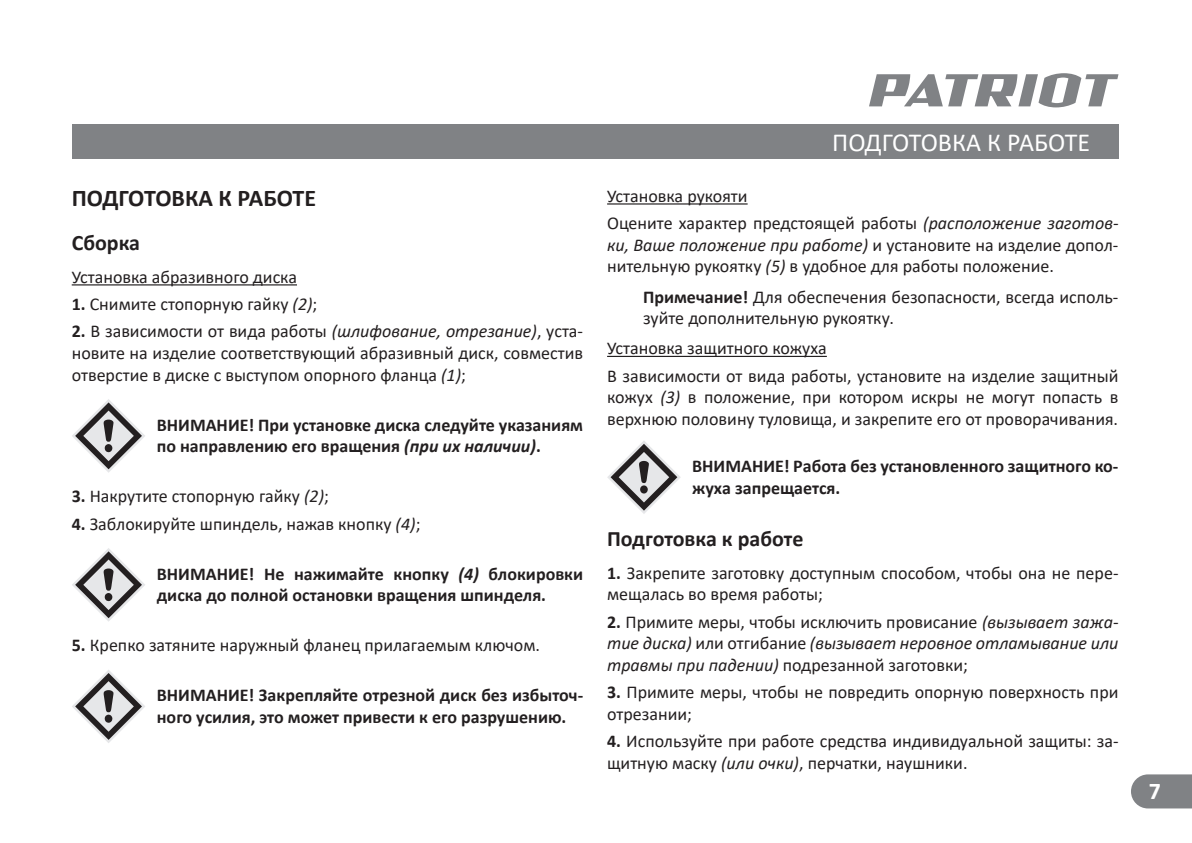
<style>
.page{position:relative;width:1192px;height:843px;background:#fff}
.page>*{position:absolute;margin:0;border:0;box-sizing:border-box;transform-origin:0 0}
.t1{font:26px "Calibri";color:#fff}
.t2{font:700 24px "Calibri";color:#231f20}
.t3{font:700 24px "Calibri";color:#fff}
.t4{font:700 22px "Calibri";color:#231f20}
.t5{font:18px/21.6px "Calibri";color:#231f20}
.t6{font:700 18px/21.6px "Calibri";color:#231f20}
.t7{font:italic 18px/21.6px "Calibri";color:#231f20;text-align:justify}
.s1{font-weight:700}
.s2{font-style:italic}
.s3{font-weight:700;font-style:normal}
.s4{font-style:normal}
</style>
<div class="page">
<svg style="left:869px;top:73px;width:249px;height:34px"></svg>
<div style="left:72px;top:124px;width:1046px;height:34px;background:#808285"></div>
<svg style="left:1131px;top:774px;width:61px;height:34px;background:#888a8d"></svg>
<hr style="left:72px;top:284px;width:225px;height:1px;background:#231f20">
<hr style="left:607px;top:203px;width:140px;height:1px;background:#231f20">
<hr style="left:607px;top:355px;width:220px;height:2px;background:#231f20">
<svg style="left:72px;top:548px;width:73px;height:73px"></svg>
<svg style="left:72px;top:670px;width:73px;height:72px"></svg>
<svg style="left:72px;top:399px;width:73px;height:73px"></svg>
<svg style="left:607px;top:441px;width:74px;height:73px"></svg>
<h2 class="t2" style="left:72px;top:181px;width:246px">ПОДГОТОВКА К РАБОТЕ</h2>
<p class="t4" style="left:72px;top:227px;width:70px">Сборка</p>
<p class="t5" style="left:72px;top:265px;width:227px">Установка абразивного диска</p>
<p class="t5" style="left:72px;top:293px;width:247px"><span class="s1">1.</span> Снимите стопорную гайку <span class="s2">(2)</span>;</p>
<p class="t5" style="left:72px;top:320px;width:513px;text-align:justify"><span class="s1">2.</span> В зависимости от вида работы <span class="s2">(шлифование, отрезание)</span>, уста&shy;новите на изделие соответствующий абразивный диск, совместив отверстие в диске с выступом опорного фланца <span class="s2">(1)</span>;</p>
<p class="t6" style="left:157px;top:413px;width:428px">ВНИМАНИЕ! При установке диска следуйте указаниям по направлению его вращения <span class="s2">(при их наличии)</span>.</p>
<p class="t5" style="left:72px;top:485px;width:259px"><span class="s1">3.</span> Накрутите стопорную гайку <span class="s2">(2)</span>;</p>
<p class="t5" style="left:72px;top:512px;width:350px"><span class="s1">4.</span> Заблокируйте шпиндель, нажав кнопку <span class="s2">(4)</span>;</p>
<p class="t6" style="left:157px;top:562px;width:428px">ВНИМАНИЕ! Не нажимайте кнопку <span class="s2">(4)</span> блокировки диска до полной остановки вращения шпинделя.</p>
<p class="t5" style="left:72px;top:633px;width:470px"><span class="s1">5.</span> Крепко затяните наружный фланец прилагаемым ключом.</p>
<p class="t6" style="left:157px;top:684px;width:428px">ВНИМАНИЕ! Закрепляйте отрезной диск без избыточ&shy;ного усилия, это может привести к его разрушению.</p>
<h1 class="t1" style="left:832px;top:124px;width:259px">ПОДГОТОВКА К РАБОТЕ</h1>
<p class="t5" style="left:607px;top:182px;width:513px;line-height:27.2px">Установка рукояти<br>Оцените характер предстоящей работы <span class="s2">(расположение заготов-</span></p>
<p class="t5" style="left:607px;top:233px;width:513px"><span class="s2">ки, Ваше положение при работе)</span> и установите на изделие допол&shy;нительную рукоятку <span class="s2">(5)</span> в удобное для работы положение.</p>
<p class="t5" style="left:643px;top:285px;width:477px"><span class="s1">Примечание!</span> Для обеспечения безопасности, всегда исполь&shy;зуйте дополнительную рукоятку.</p>
<p class="t5" style="left:607px;top:334px;width:513px;line-height:27.2px">Установка защитного кожуха<br>В зависимости от вида работы, установите на изделие защитный</p>
<p class="t5" style="left:607px;top:386px;width:513px">кожух <span class="s2">(3)</span> в положение, при котором искры не могут попасть в верхнюю половину туловища, и закрепите его от проворачивания.</p>
<p class="t6" style="left:692px;top:455px;width:428px">ВНИМАНИЕ! Работа без установленного защитного ко&shy;жуха запрещается.</p>
<p class="t4" style="left:607px;top:522px;width:198px">Подготовка к работе</p>
<p class="t5" style="left:607px;top:561px;width:513px"><span class="s1">1.</span> Закрепите заготовку доступным способом, чтобы она не пере&shy;мещалась во время работы;</p>
<p class="t7" style="left:607px;top:609px;width:513px"><span class="s3">2.</span> <span class="s4">Примите меры, чтобы исключить провисание</span> (вызывает зажа&shy;тие диска) <span class="s4">или отгибание</span> (вызывает неровное отламывание или травмы при падении) <span class="s4">подрезанной заготовки;</span></p>
<p class="t5" style="left:607px;top:680px;width:513px"><span class="s1">3.</span> Примите меры, чтобы не повредить опорную поверхность при отрезании;</p>
<p class="t5" style="left:607px;top:729px;width:513px"><span class="s1">4.</span> Используйте при работе средства индивидуальной защиты: за&shy;щитную маску <span class="s2">(или очки)</span>, перчатки, наушники.</p>
<h2 class="t3" style="left:1149px;top:773px;width:14px">7</h2>
</div>
